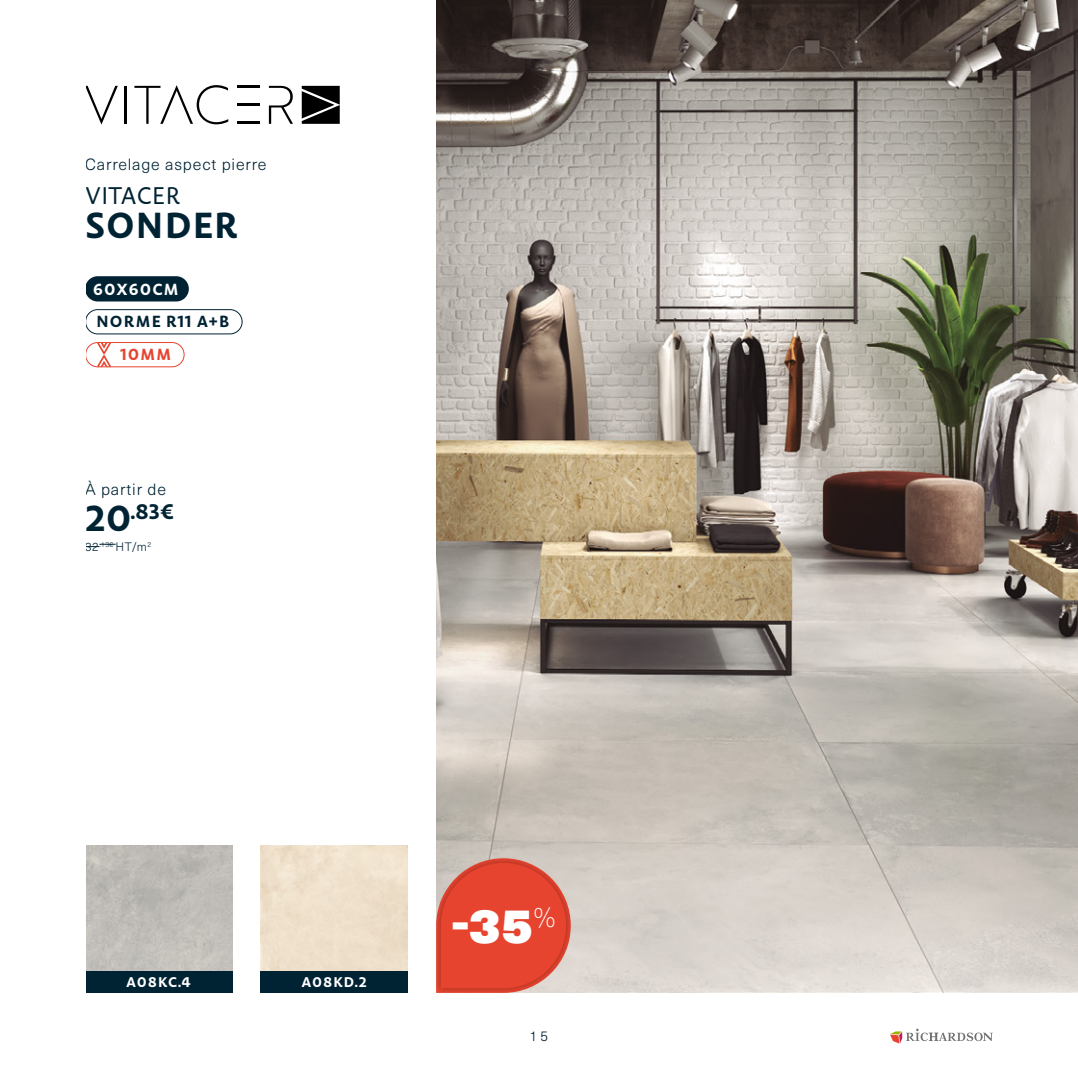
<style>
.page{position:relative;width:1078px;height:1078px;background:#fff}
.page>*{position:absolute;margin:0;border:0;box-sizing:border-box;transform-origin:0 0}
.t1{font:48px "Neue Haas Unica W1 G X Black";color:#fff}
.t2{font:700 36px "Carolineale";letter-spacing:-.01em;color:#002333}
.t3{font:24px "Carolineale";letter-spacing:-.02em;color:#002333}
.t4{font:700 21px "Carolineale";color:#002333}
.t5{font:300 16px "Neue Haas Unica W1 G";letter-spacing:.05em;color:#002333}
.t6{font:700 16px "Carolineale";letter-spacing:.045em;color:#002333}
.t7{font:700 16px "Carolineale";letter-spacing:.05em;color:#fff}
.t8{font:700 16px "Carolineale";color:#e7442f}
.t9{font:700 14px "Carolineale";letter-spacing:.05em;color:#fff}
.t10{font:300 14px "Neue Haas Unica W1 G";color:#002333}
.t11{font:300 12px "Neue Haas Unica W1 G";color:#002333}
.s1{font-size:36px}
</style>
<div class="page">
<svg style="left:890px;top:1028px;width:102px;height:15px"></svg>
<img style="left:436px;top:0;width:641px;height:992px">
<svg style="left:86px;top:544px;width:30px;height:3px"></svg>
<div style="left:433px;top:856px;width:139px;height:138px;background:#000;opacity:.33"></div>
<svg style="left:436px;top:858px;width:134px;height:134px;background:#e15846"></svg>
<img style="left:86px;top:845px;width:146px;height:126px">
<svg style="left:86px;top:86px;width:32px;height:38px"></svg>
<hr style="left:124px;top:86px;width:3px;height:38px;background:#000">
<svg style="left:134px;top:85px;width:94px;height:39px"></svg>
<hr style="left:237px;top:104px;width:22px;height:2px;background:#000">
<hr style="left:237px;top:86px;width:22px;height:2px;background:#000">
<hr style="left:237px;top:122px;width:22px;height:2px;background:#000">
<svg style="left:269px;top:86px;width:24px;height:38px"></svg>
<svg style="left:302px;top:86px;width:37px;height:38px"></svg>
<div style="left:85px;top:342px;width:99px;height:25px;border:1px solid #e7442f;border-radius:12px"></div>
<svg style="left:97px;top:342px;width:14px;height:25px"></svg>
<div style="left:85px;top:276px;width:104px;height:25px;background:#002333;border-radius:13px"></div>
<div style="left:85px;top:309px;width:157px;height:25px;border:1px solid #002333;border-radius:12px"></div>
<div style="left:85px;top:971px;width:147px;height:21px;background:#002333"></div>
<div style="left:260px;top:971px;width:147px;height:21px;background:#002333"></div>
<p class="t5" style="left:85px;top:153px;width:183px">Carrelage aspect pierre</p>
<p class="t3" style="left:85px;top:177px;width:97px">VITACER</p>
<p class="t2" style="left:85px;top:197px;width:155px">SONDER</p>
<p class="t7" style="left:93px;top:277px;width:87px">60X60CM</p>
<p class="t6" style="left:96px;top:309px;width:135px">NORME R11 A+B</p>
<p class="t8" style="left:120px;top:341px;width:52px">10MM</p>
<p class="t5" style="left:85px;top:477px;width:82px">À partir de</p>
<p class="t4" style="left:85px;top:495px;width:90px"><span class="s1">20</span>.83€</p>
<p class="t11" style="left:85px;top:537px;width:68px">32<sup>.13€</sup> HT/m<sup>2</sup></p>
<p class="t9" style="left:126px;top:970px;width:66px">A08KC.4</p>
<p class="t9" style="left:301px;top:970px;width:67px">A08KD.2</p>
<p class="t1" style="left:451px;top:886px;width:106px">-35<sup>%</sup></p>
<p class="t10" style="left:530px;top:1025px;width:20px">15</p>
</div>
